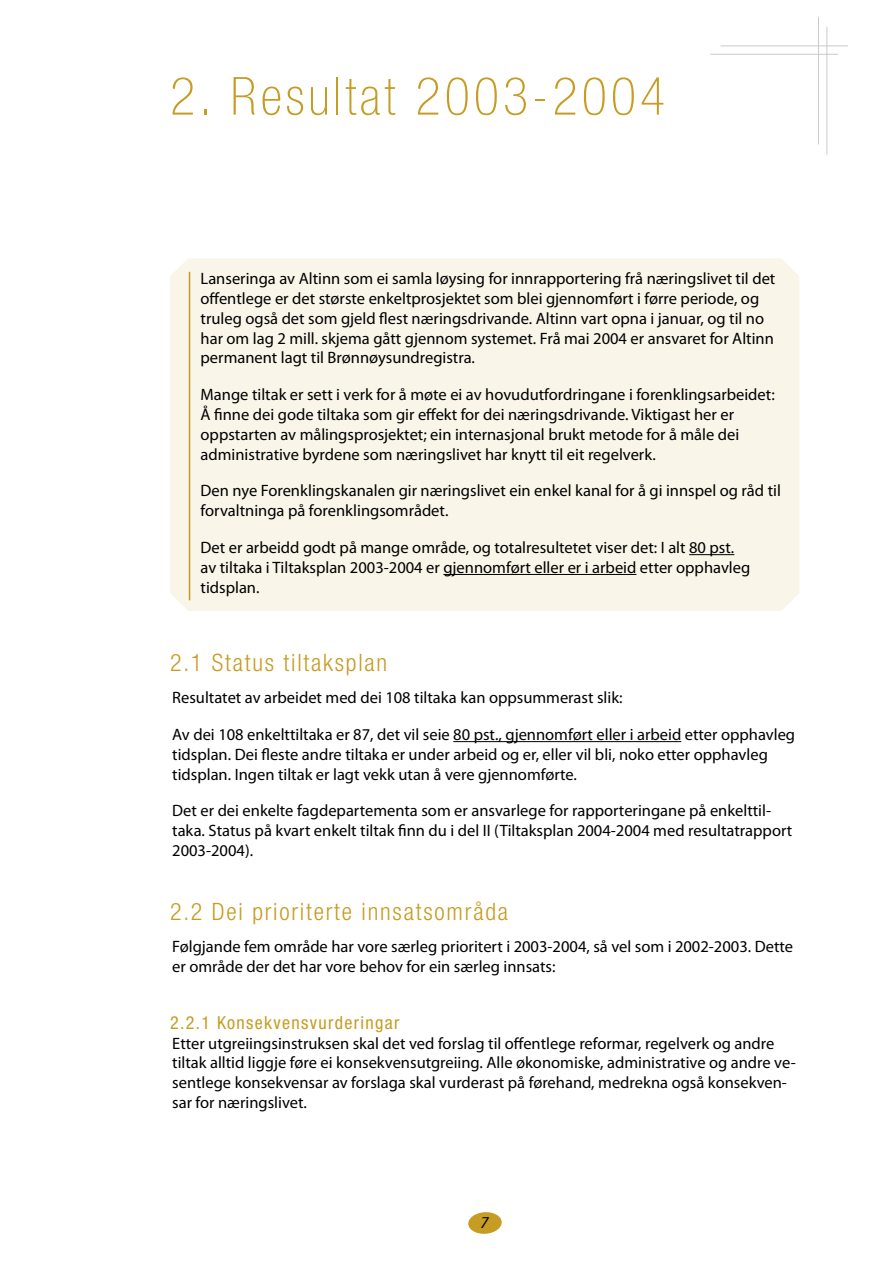
<style>
.page{position:relative;width:893px;height:1263px;background:#fff}
.page>*{position:absolute;margin:0;border:0;box-sizing:border-box;transform-origin:0 0}
.t1{font:100 condensed 52.5px "Helvetica Neue";letter-spacing:.075em;color:#c69c22}
.t2{font:300 condensed 24px "Helvetica Neue";letter-spacing:.075em;color:#c69c22}
.t3{font:condensed 18px "Helvetica Neue";letter-spacing:.075em;color:#c69c22}
.t4{font:16.5px/19.8px "Myriad Pro";color:#000}
.t5{font:italic 16.5px "Dep Myriad";color:#000}
</style>
<div class="page">
<svg style="left:468px;top:1212px;width:34px;height:22px"></svg>
<hr style="left:826px;top:27px;width:1px;height:127px;background:#cbcbcb">
<hr style="left:818px;top:17px;width:1px;height:127px;background:#cbcbcb">
<hr style="left:720px;top:46px;width:128px;height:1px;background:#cbcbcb">
<hr style="left:710px;top:54px;width:128px;height:1px;background:#cbcbcb">
<hr style="left:453px;top:741px;width:228px;height:1px;background:#000">
<div style="left:170px;top:258px;width:629px;height:353px;background:#f9f5e9"></div>
<hr style="left:689px;top:554px;width:45px;height:1px;background:#000">
<hr style="left:443px;top:574px;width:193px;height:1px;background:#000">
<hr style="left:189px;top:272px;width:1px;height:328px;background:#c69c22">
<h1 class="t1" style="left:170px;top:67px;width:497px">2. Resultat 2003-2004</h1>
<p class="t4" style="left:201px;top:269px;width:576px">Lanseringa av Altinn som ei samla løysing for innrapportering frå næringslivet til det offentlege er det største enkeltprosjektet som blei gjennomført i førre periode, og truleg også det som gjeld flest næringsdrivande. Altinn vart opna i januar, og til no har om lag 2 mill. skjema gått gjennom systemet. Frå mai 2004 er ansvaret for Altinn permanent lagt til Brønnøysundregistra.</p>
<p class="t4" style="left:201px;top:385px;width:576px">Mange tiltak er sett i verk for å møte ei av hovudutfordringane i forenklingsarbeidet:<br>Å finne dei gode tiltaka som gir effekt for dei næringsdrivande. Viktigast her er oppstarten av målingsprosjektet; ein internasjonal brukt metode for å måle dei administrative byrdene som næringslivet har knytt til eit regelverk.</p>
<p class="t4" style="left:201px;top:481px;width:582px">Den nye Forenklingskanalen gir næringslivet ein enkel kanal for å gi innspel og råd til forvaltninga på forenklingsområdet.</p>
<p class="t4" style="left:201px;top:538px;width:551px">Det er arbeidd godt på mange område, og totalresultetet viser det: I alt 80 pst. av tiltaka i Tiltaksplan 2003-2004 er gjennomført eller er i arbeid etter opphavleg tidsplan.</p>
<h2 class="t2" style="left:170px;top:648px;width:219px">2.1 Status tiltaksplan</h2>
<p class="t4" style="left:172px;top:688px;width:452px">Resultatet av arbeidet med dei 108 tiltaka kan oppsummerast slik:</p>
<p class="t4" style="left:172px;top:725px;width:624px">Av dei 108 enkelttiltaka er 87, det vil seie 80 pst., gjennomført eller i arbeid etter opphavleg tidsplan. Dei fleste andre tiltaka er under arbeid og er, eller vil bli, noko etter opphavleg tidsplan. Ingen tiltak er lagt vekk utan å vere gjennomførte.</p>
<p class="t4" style="left:172px;top:801px;width:622px">Det er dei enkelte fagdepartementa som er ansvarlege for rapporteringane på enkelttil&shy;taka. Status på kvart enkelt tiltak finn du i del II (Tiltaksplan 2004-2004 med resultatrapport<br>2003-2004).</p>
<h2 class="t2" style="left:170px;top:897px;width:339px">2.2 Dei prioriterte innsatsområda</h2>
<p class="t4" style="left:172px;top:937px;width:622px">Følgjande fem område har vore særleg prioritert i 2003-2004, så vel som i 2002-2003. Dette er område der det har vore behov for ein særleg innsats:</p>
<p class="t3" style="left:170px;top:1012px;width:231px">2.2.1 Konsekvensvurderingar</p>
<p class="t4" style="left:172px;top:1033px;width:625px">Etter utgreiingsinstruksen skal det ved forslag til offentlege reformar, regelverk og andre tiltak alltid liggje føre ei konsekvensutgreiing. Alle økonomiske, administrative og andre ve&shy;sentlege konsekvensar av forslaga skal vurderast på førehand, medrekna også konsekven&shy;sar for næringslivet.</p>
<p class="t5" style="left:481px;top:1214px;width:10px">7</p>
</div>
